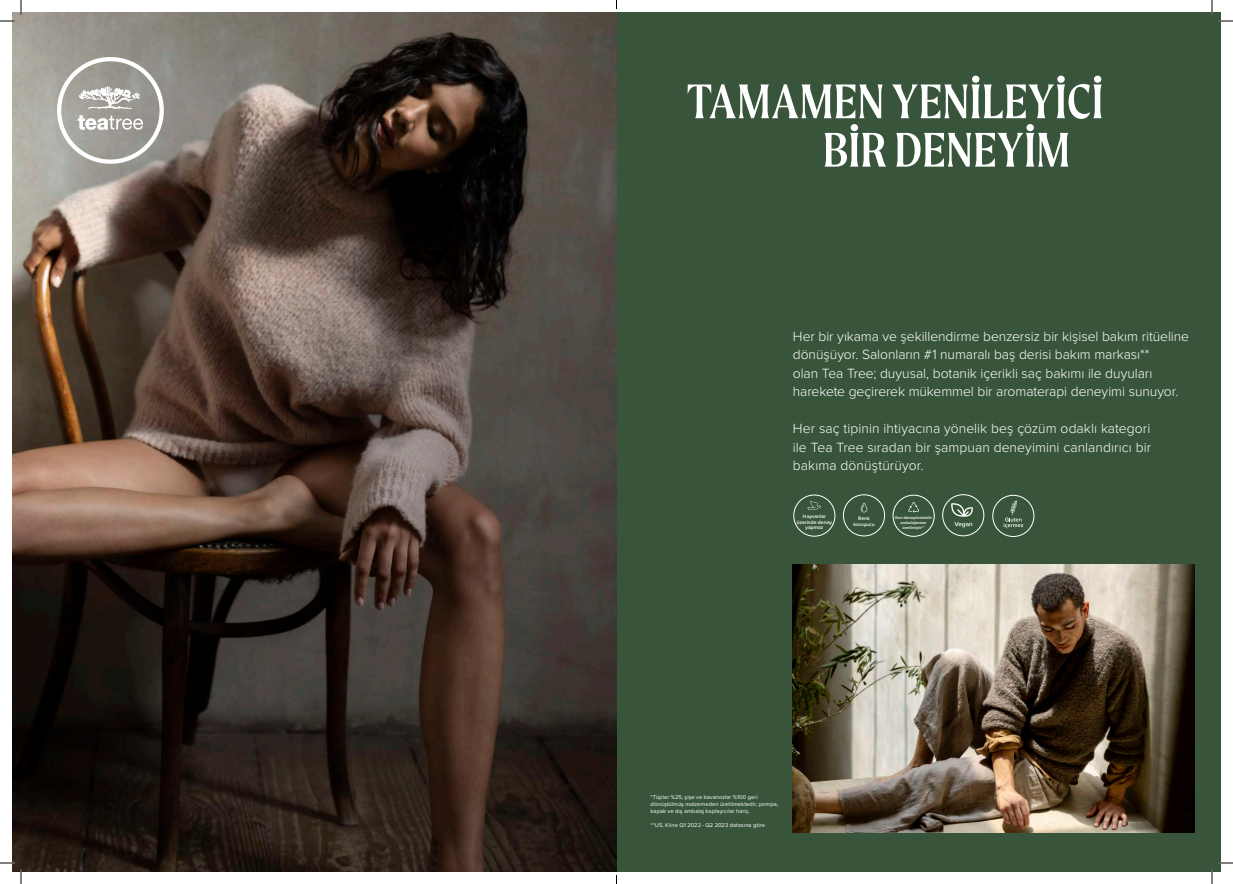
<style>
.page{position:relative;width:1233px;height:884px;background:#fff}
.page>*{position:absolute;margin:0;border:0;box-sizing:border-box;transform-origin:0 0}
.t1{font:51.9px/48.4px "Moret";color:#fff}
.t2{font:300 13.9px/18.5px "Proxima Nova";letter-spacing:-.005em;color:#fff}
.t3{font:5.8px/6.9px "Proxima Nova";letter-spacing:.015em;color:#fff}
.t4{font:600 5.1px/5.3px "Proxima Nova";color:#fff;text-align:center}
.t5{font:600 4.1px/4.8px "Proxima Nova";color:#fff;text-align:center}
</style>
<div class="page">
<img style="left:12px;top:12px;width:604px;height:859px">
<div style="left:616px;top:12px;width:604px;height:859px;background:#38553c"></div>
<img style="left:793px;top:564px;width:401px;height:268px">
<svg style="left:79px;top:86px;width:61px;height:23px"></svg>
<svg style="left:78px;top:115px;width:65px;height:15px"></svg>
<div style="left:57px;top:57px;width:107px;height:107px;border:4px solid #fff;border-radius:50%"></div>
<svg style="left:793px;top:495px;width:42px;height:41px"></svg>
<div style="left:843px;top:494px;width:42px;height:42px;border:1px solid #fff;border-radius:50%"></div>
<svg style="left:860px;top:503px;width:7px;height:9px"></svg>
<div style="left:892px;top:495px;width:42px;height:42px;border:1px solid #fff;border-radius:50%"></div>
<svg style="left:908px;top:502px;width:11px;height:11px"></svg>
<div style="left:992px;top:495px;width:42px;height:42px;border:1px solid #fff;border-radius:50%"></div>
<svg style="left:1003px;top:500px;width:20px;height:28px"></svg>
<div style="left:942px;top:494px;width:42px;height:42px;border:1px solid #fff;border-radius:50%"></div>
<svg style="left:951px;top:503px;width:22px;height:24px"></svg>
<svg style="left:1218px;top:20px;width:15px;height:2px"></svg>
<svg style="left:1218px;top:862px;width:15px;height:2px"></svg>
<svg style="left:0;top:0;width:22px;height:22px"></svg>
<svg style="left:0;top:862px;width:22px;height:22px"></svg>
<svg style="left:1211px;top:0;width:1px;height:15px"></svg>
<svg style="left:1211px;top:869px;width:1px;height:15px"></svg>
<h1 class="t1" style="left:822px;top:76px;width:282px;text-indent:-135px">TAMAMEN YENİLEYİCİ<br>BİR DENEYİM</h1>
<p class="t2" style="left:793px;top:327px;width:398px">Her bir yıkama ve şekillendirme benzersiz bir kişisel bakım ritüeline dönüşüyor. Salonların #1 numaralı baş derisi bakım markası**<br>olan Tea Tree; duyusal, botanik içerikli saç bakımı ile duyuları harekete geçirerek mükemmel bir aromaterapi deneyimi sunuyor.</p>
<p class="t2" style="left:793px;top:419px;width:360px;text-align:justify">Her saç tipinin ihtiyacına yönelik beş çözüm odaklı kategori ile Tea Tree sıradan bir şampuan deneyimini canlandırıcı bir bakıma dönüştürüyor.</p>
<p class="t4" style="left:797px;top:514px;width:37px">Hayvanlar üzerinde deney yapmaz</p>
<p class="t4" style="left:853px;top:516px;width:23px">Renk koruyucu</p>
<p class="t5" style="left:894px;top:515px;width:39px">Geri dönüştürülebilir ambalajlardan üretilmiştir**</p>
<p class="t3" style="left:650px;top:794px;width:129px">*Tüpler %25, şişe ve kavanozlar %100 geri dönüştülmüş malzemeden üretilmektedir, pompa, kapak ve dış ambalaj kaplayıcılar hariç.</p>
<p class="t3" style="left:650px;top:822px;width:116px">**US, Kline Q1 2022 - Q2 2023 datasına göre</p>
</div>
